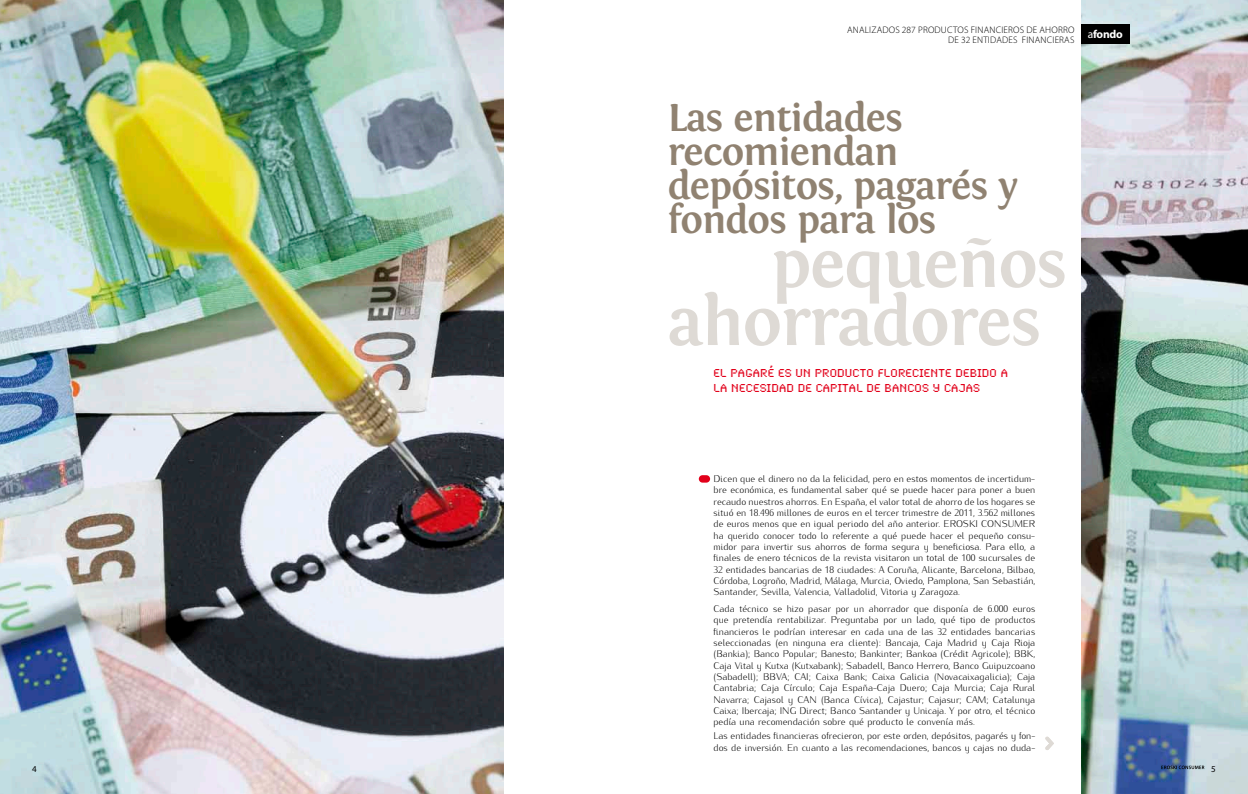
<style>
.page{position:relative;width:1248px;height:794px;background:#fff}
.page>*{position:absolute;margin:0;border:0;box-sizing:border-box;transform-origin:0 0}
.t1{font:700 70px/58px "Fontin";letter-spacing:-.02em;color:#dedad5}
.t2{font:700 40px/34px "Fontin";letter-spacing:-.02em;color:#908271}
.t3{font:12px/15px "Synchro Plain";letter-spacing:.02em;color:#e2001a}
.t4{font:700 11.5px "Myriad Pro";letter-spacing:-.02em;color:#fff}
.t5{font:300 9.7px/11.3px "Kurier";color:#000;text-align:justify}
.t6{font:300 9.5px/9.5px "Myriad Pro";letter-spacing:.02em;color:#000;text-align:right}
.t7{font:9px "Myriad Pro";color:#000}
.s1{font-weight:400}
</style>
<div class="page">
<img style="left:1081px;top:0;width:166px;height:794px">
<div style="left:1080px;top:24px;width:49px;height:20px;background:#000"></div>
<svg style="left:1161px;top:765px;width:43px;height:4px"></svg>
<img style="left:0;top:0;width:503px;height:794px">
<div style="left:698px;top:475px;width:12px;height:7px;background:#e2001a;border-radius:4px"></div>
<svg style="left:1045px;top:736px;width:8px;height:14px"></svg>
<p class="t6" style="left:847px;top:26px;width:229px">ANALIZADOS 287 PRODUCTOS FINANCIEROS DE AHORRO<br>DE 32 ENTIDADES FINANCIERAS</p>
<p class="t4" style="left:1087px;top:27px;width:37px"><span class="s1">a</span>fondo</p>
<h2 class="t2" style="left:667px;top:100px;width:352px">Las entidades recomiendan depósitos, pagarés y fondos para los</h2>
<h1 class="t1" style="left:667px;top:234px;width:400px;text-indent:103px">pequeños ahorradores</h1>
<p class="t3" style="left:713px;top:365px;width:296px">EL PAGARÉ ES UN PRODUCTO FLORECIENTE DEBIDO A<br>LA NECESIDAD DE CAPITAL DE BANCOS Y CAJAS</p>
<p class="t5" style="left:713px;top:472px;width:323px">Dicen que el dinero no da la felicidad, pero en estos momentos de incertidum&shy;bre económica, es fundamental saber qué se puede hacer para poner a buen recaudo nuestros ahorros. En España, el valor total de ahorro de los hogares se situó en 18.496 millones de euros en el tercer trimestre de 2011, 3.562 millones de euros menos que en igual periodo del año anterior. EROSKI CONSUMER ha querido conocer todo lo referente a qué puede hacer el pequeño consu&shy;midor para invertir sus ahorros de forma segura y beneficiosa. Para ello, a finales de enero técnicos de la revista visitaron un total de 100 sucursales de 32 entidades bancarias de 18 ciudades: A Coruña, Alicante, Barcelona, Bilbao, Córdoba, Logroño, Madrid, Málaga, Murcia, Oviedo, Pamplona, San Sebastián, Santander, Sevilla, Valencia, Valladolid, Vitoria y Zaragoza.</p>
<p class="t5" style="left:713px;top:602px;width:323px">Cada técnico se hizo pasar por un ahorrador que disponía de 6.000 euros que pretendía rentabilizar. Preguntaba por un lado, qué tipo de productos financieros le podrían interesar en cada una de las 32 entidades bancarias seleccionadas (en ninguna era cliente): Bancaja, Caja Madrid y Caja Rioja (Bankia); Banco Popular; Banesto; Bankinter; Bankoa (Crédit Agricole); BBK, Caja Vital y Kutxa (Kutxabank); Sabadell, Banco Herrero, Banco Guipuzcoano (Sabadell); BBVA; CAI; Caixa Bank; Caixa Galicia (Novacaixagalicia); Caja Cantabria; Caja Círculo; Caja España-Caja Duero; Caja Murcia; Caja Rural Navarra; Cajasol y CAN (Banca Cívica), Cajastur; Cajasur; CAM; Catalunya Caixa; Ibercaja; ING Direct; Banco Santander y Unicaja. Y por otro, el técnico pedía una recomendación sobre qué producto le convenía más.</p>
<p class="t5" style="left:713px;top:729px;width:323px">Las entidades financieras ofrecieron, por este orden, depósitos, pagarés y fon&shy;dos de inversión. En cuanto a las recomendaciones, bancos y cajas no duda-</p>
<p class="t7" style="left:32px;top:763px;width:6px">4</p>
<p class="t7" style="left:1210px;top:763px;width:6px">5</p>
</div>
